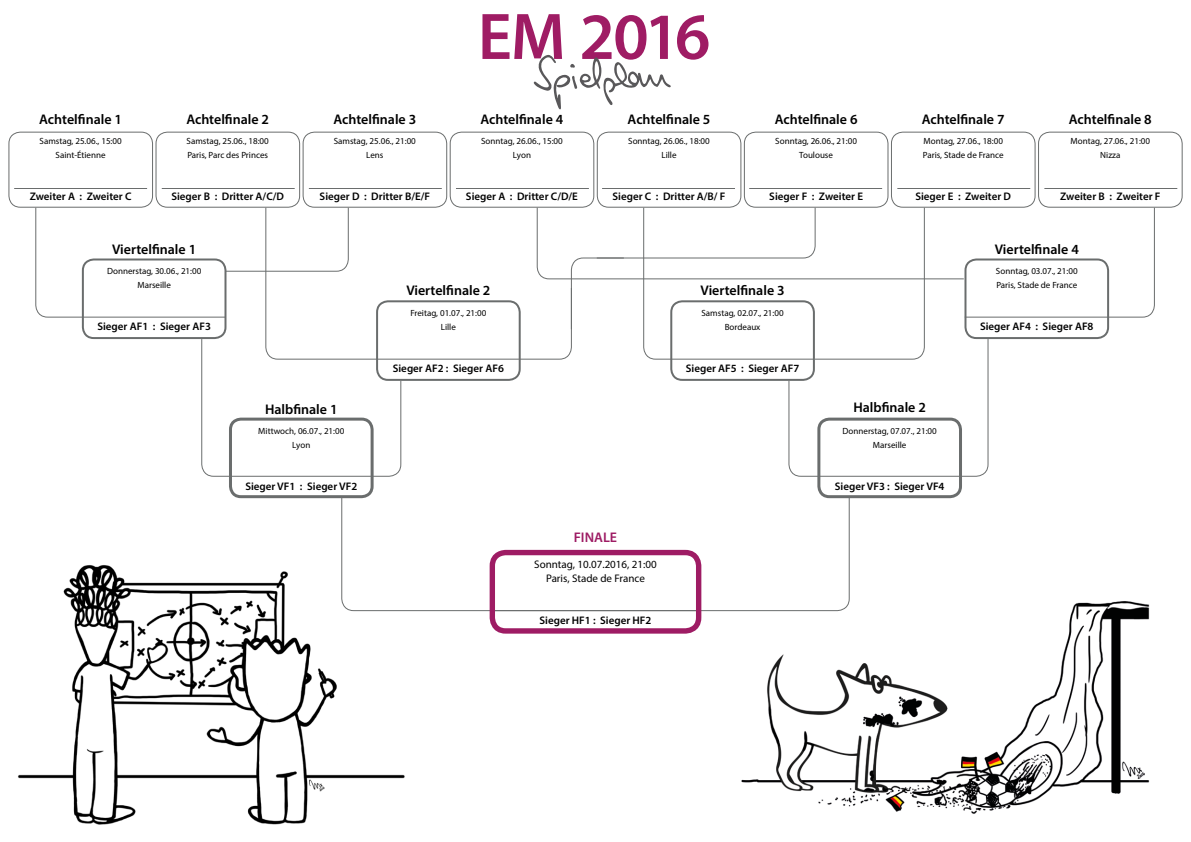
<style>
.page{position:relative;width:1191px;height:842px;background:#fff}
.page>*{position:absolute;margin:0;border:0;box-sizing:border-box;transform-origin:0 0}
.t1{font:600 14px "Myriad Pro";color:#000}
.t2{font:600 14px "Myriad Pro";color:#9e1c64}
.t3{font:600 11px "Myriad Pro";color:#000}
.t4{font:11px/14px "Myriad Pro";color:#000;text-align:center}
.t5{font:9px/14px "Myriad Pro";color:#000;text-align:center}
</style>
<div class="page">
<img style="left:18px;top:565px;width:387px;height:260px">
<img style="left:741px;top:601px;width:409px;height:213px">
<div style="left:155px;top:132px;width:145px;height:76px;border:1px solid #6a6d6d;border-radius:12px"></div>
<div style="left:302px;top:132px;width:145px;height:76px;border:1px solid #6a6d6d;border-radius:12px"></div>
<div style="left:450px;top:132px;width:144px;height:76px;border:1px solid #6a6d6d;border-radius:12px"></div>
<div style="left:597px;top:132px;width:144px;height:76px;border:1px solid #6a6d6d;border-radius:12px"></div>
<div style="left:744px;top:132px;width:144px;height:76px;border:1px solid #6a6d6d;border-radius:12px"></div>
<div style="left:891px;top:132px;width:144px;height:76px;border:1px solid #6a6d6d;border-radius:12px"></div>
<div style="left:1038px;top:132px;width:144px;height:76px;border:1px solid #6a6d6d;border-radius:11px"></div>
<div style="left:229px;top:418px;width:144px;height:80px;border:3px solid #6a6d6d;border-radius:11px"></div>
<svg style="left:341px;top:496px;width:509px;height:116px"></svg>
<div style="left:8px;top:132px;width:145px;height:76px;border:1px solid #6a6d6d;border-radius:12px"></div>
<hr style="left:14px;top:188px;width:133px;height:1px;background:#6a6d6d">
<div style="left:817px;top:418px;width:145px;height:80px;border:3px solid #6a6d6d;border-radius:11px"></div>
<hr style="left:162px;top:188px;width:133px;height:1px;background:#6a6d6d">
<hr style="left:309px;top:188px;width:133px;height:1px;background:#6a6d6d">
<hr style="left:456px;top:188px;width:133px;height:1px;background:#6a6d6d">
<hr style="left:602px;top:188px;width:133px;height:1px;background:#6a6d6d">
<hr style="left:749px;top:188px;width:133px;height:1px;background:#6a6d6d">
<hr style="left:897px;top:188px;width:133px;height:1px;background:#6a6d6d">
<hr style="left:1044px;top:188px;width:133px;height:1px;background:#6a6d6d">
<hr style="left:491px;top:610px;width:208px;height:1px;background:#6a6d6d">
<div style="left:489px;top:550px;width:212px;height:84px;border:5px solid #9e1c64;border-radius:13px"></div>
<svg style="left:35px;top:207px;width:1120px;height:270px"></svg>
<svg style="left:677px;top:15px;width:31px;height:45px"></svg>
<svg style="left:482px;top:14px;width:189px;height:95px"></svg>
<h1 class="t1" style="left:39px;top:110px;width:84px">Achtelfinale 1</h1>
<h1 class="t1" style="left:186px;top:110px;width:84px">Achtelfinale 2</h1>
<h1 class="t1" style="left:333px;top:110px;width:84px">Achtelfinale 3</h1>
<h1 class="t1" style="left:480px;top:110px;width:84px">Achtelfinale 4</h1>
<h1 class="t1" style="left:627px;top:110px;width:84px">Achtelfinale 5</h1>
<h1 class="t1" style="left:774px;top:110px;width:84px">Achtelfinale 6</h1>
<h1 class="t1" style="left:921px;top:110px;width:84px">Achtelfinale 7</h1>
<h1 class="t1" style="left:1069px;top:110px;width:84px">Achtelfinale 8</h1>
<p class="t5" style="left:40px;top:134px;width:84px">Samstag, 25.06., 15:00<br>Saint-Étienne</p>
<p class="t3" style="left:30px;top:190px;width:103px">Zweiter A : Zweiter C</p>
<p class="t5" style="left:187px;top:134px;width:84px;text-align:left">Samstag, 25.06., 18:00<br>Paris, Parc des Princes</p>
<p class="t3" style="left:171px;top:190px;width:114px">Sieger B : Dritter A/C/D</p>
<h1 class="t1" style="left:112px;top:240px;width:86px">Viertelfinale 1</h1>
<p class="t5" style="left:107px;top:264px;width:96px">Donnerstag, 30.06., 21:00<br>Marseille</p>
<p class="t3" style="left:97px;top:320px;width:115px">Sieger AF1 : Sieger AF3</p>
<p class="t5" style="left:334px;top:134px;width:84px">Samstag, 25.06., 21:00<br>Lens</p>
<p class="t3" style="left:320px;top:190px;width:112px">Sieger D : Dritter B/E/F</p>
<p class="t5" style="left:481px;top:134px;width:83px">Sonntag, 26.06., 15:00<br>Lyon</p>
<p class="t3" style="left:466px;top:190px;width:113px">Sieger A : Dritter C/D/E</p>
<h1 class="t1" style="left:406px;top:282px;width:86px">Viertelfinale 2</h1>
<p class="t5" style="left:410px;top:305px;width:77px">Freitag, 01.07., 21:00<br>Lille</p>
<p class="t3" style="left:393px;top:361px;width:113px">Sieger AF2 : Sieger AF6</p>
<h1 class="t1" style="left:265px;top:400px;width:74px">Halbfinale 1</h1>
<p class="t5" style="left:258px;top:424px;width:88px">Mittwoch, 06.07., 21:00<br>Lyon</p>
<p class="t3" style="left:245px;top:480px;width:113px">Sieger VF1 : Sieger VF2</p>
<p class="t5" style="left:628px;top:134px;width:83px">Sonntag, 26.06., 18:00<br>Lille</p>
<p class="t3" style="left:612px;top:190px;width:114px">Sieger C : Dritter A/B/ F</p>
<p class="t5" style="left:775px;top:134px;width:83px">Sonntag, 26.06., 21:00<br>Toulouse</p>
<p class="t3" style="left:769px;top:190px;width:95px">Sieger F : Zweiter E</p>
<h1 class="t1" style="left:700px;top:282px;width:86px">Viertelfinale 3</h1>
<p class="t5" style="left:701px;top:305px;width:84px">Samstag, 02.07., 21:00<br>Bordeaux</p>
<p class="t3" style="left:686px;top:361px;width:115px">Sieger AF5 : Sieger AF7</p>
<p class="t5" style="left:922px;top:134px;width:82px;text-align:left">Montag, 27.06., 18:00<br>Paris, Stade de France</p>
<p class="t3" style="left:915px;top:190px;width:97px">Sieger E : Zweiter D</p>
<p class="t5" style="left:1070px;top:134px;width:81px">Montag, 27.06., 21:00<br>Nizza</p>
<p class="t3" style="left:1060px;top:190px;width:102px">Zweiter B : Zweiter F</p>
<h1 class="t1" style="left:994px;top:240px;width:86px">Viertelfinale 4</h1>
<p class="t5" style="left:996px;top:264px;width:83px;text-align:left">Sonntag, 03.07., 21:00<br>Paris, Stade de France</p>
<p class="t3" style="left:980px;top:320px;width:115px">Sieger AF4 : Sieger AF8</p>
<h1 class="t1" style="left:853px;top:399px;width:74px">Halbfinale 2</h1>
<p class="t5" style="left:842px;top:424px;width:96px">Donnerstag, 07.07., 21:00<br>Marseille</p>
<p class="t3" style="left:835px;top:480px;width:111px">Sieger VF3 : Sieger VF4</p>
<h1 class="t2" style="left:574px;top:529px;width:45px">FINALE</h1>
<p class="t4" style="left:534px;top:557px;width:124px">Sonntag, 10.07.2016, 21:00<br>Paris, Stade de France</p>
<p class="t3" style="left:539px;top:613px;width:113px">Sieger HF1 : Sieger HF2</p>
</div>
